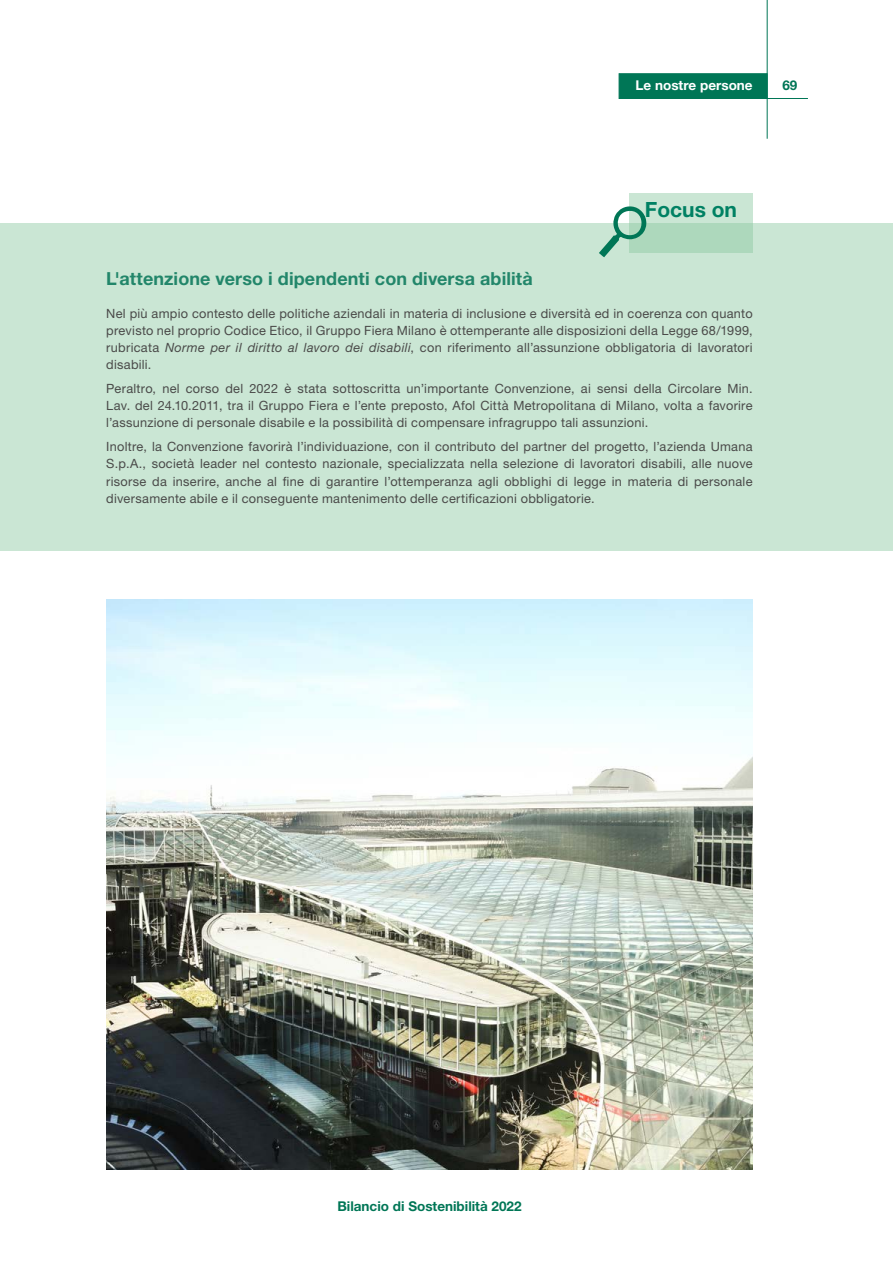
<style>
.page{position:relative;width:893px;height:1263px;background:#fff}
.page>*{position:absolute;margin:0;border:0;box-sizing:border-box;transform-origin:0 0}
.t1{font:700 21px "Helvetica Neue LT Pro";color:#008163}
.t2{font:700 18px "Helvetica Neue LT Pro";letter-spacing:.005em;color:#22866a}
.t3{font:700 13.5px "Helvetica Neue LT Pro";color:#007656}
.t4{font:700 13.5px "Helvetica Neue LT Pro";color:#fff}
.t5{font:12.75px/17.2px "Helvetica Neue LT Pro";letter-spacing:.02em;color:#4a4a49;text-align:justify}
.s1{font-style:italic}
</style>
<div class="page">
<hr style="left:765px;top:98px;width:43px;height:1px;background:#007656">
<div style="left:619px;top:73px;width:148px;height:26px;background:#007656;border:1px solid #007656"></div>
<hr style="left:767px;top:0;width:1px;height:139px;background:#007656">
<div style="left:0;top:224px;width:893px;height:327px;background:#cae6d4"></div>
<div style="left:629px;top:193px;width:124px;height:60px;background:linear-gradient(to bottom,#d2eada,#a6d5b6)"></div>
<svg style="left:599px;top:206px;width:47px;height:51px"></svg>
<img style="left:106px;top:600px;width:647px;height:569px">
<p class="t4" style="left:636px;top:77px;width:119px">Le nostre persone</p>
<p class="t3" style="left:782px;top:77px;width:17px">69</p>
<h1 class="t1" style="left:645px;top:196px;width:94px">Focus on</h1>
<h2 class="t2" style="left:106px;top:268px;width:428px">L'attenzione verso i dipendenti con diversa abilità</h2>
<p class="t5" style="left:106px;top:304px;width:648px">Nel più ampio contesto delle politiche aziendali in materia di inclusione e diversità ed in coerenza con quanto previsto nel proprio Codice Etico, il Gruppo Fiera Milano è ottemperante alle disposizioni della Legge 68/1999, rubricata <span class="s1">Norme per il diritto al lavoro dei disabili</span>, con riferimento all’assunzione obbligatoria di lavoratori disabili.</p>
<p class="t5" style="left:106px;top:380px;width:648px">Peraltro, nel corso del 2022 è stata sottoscritta un’importante Convenzione, ai sensi della Circolare Min.<br>Lav. del 24.10.2011, tra il Gruppo Fiera e l’ente preposto, Afol Città Metropolitana di Milano, volta a favorire l’assunzione di personale disabile e la possibilità di compensare infragruppo tali assunzioni.</p>
<p class="t5" style="left:106px;top:438px;width:648px">Inoltre, la Convenzione favorirà l’individuazione, con il contributo del partner del progetto, l’azienda Umana S.p.A., società leader nel contesto nazionale, specializzata nella selezione di lavoratori disabili, alle nuove risorse da inserire, anche al fine di garantire l’ottemperanza agli obblighi di legge in materia di personale diversamente abile e il conseguente mantenimento delle certificazioni obbligatorie.</p>
<p class="t3" style="left:337px;top:1198px;width:186px">Bilancio di Sostenibilità 2022</p>
</div>
